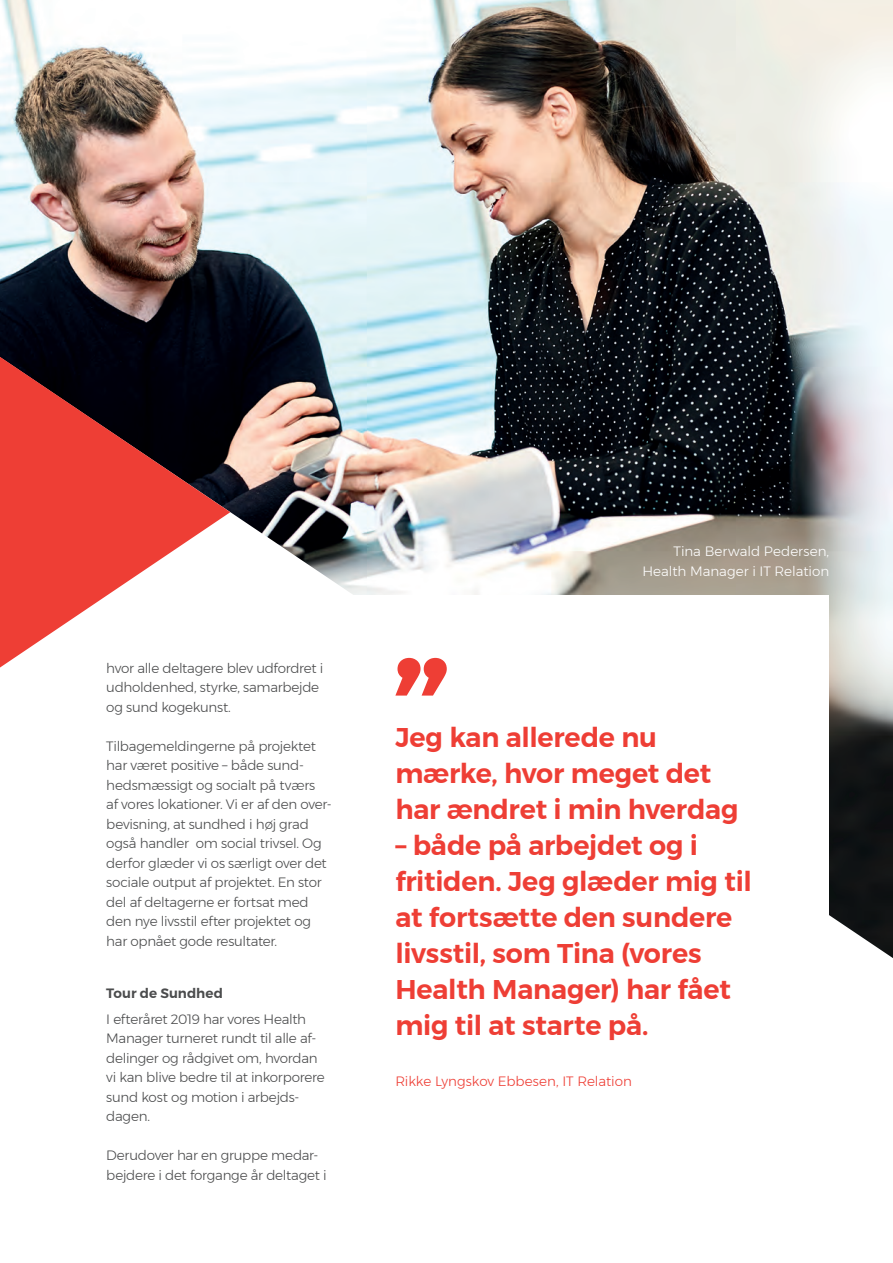
<style>
.page{position:relative;width:893px;height:1263px;background:#fff}
.page>*{position:absolute;margin:0;border:0;box-sizing:border-box;transform-origin:0 0}
.t1{font:600 27px/36px "Montserrat";letter-spacing:-.01em;color:#ee3e35}
.t2{font:300 13.5px/19.5px "Montserrat";letter-spacing:-.02em;color:#4b4c4d}
.t3{font:300 13.5px/19.5px "Montserrat";color:#fff;text-align:right}
.t4{font:300 13.5px "Montserrat";color:#ee3e35}
.t5{font:600 13.5px "Montserrat";letter-spacing:.005em;color:#4b4c4d}
</style>
<div class="page">
<img style="left:0;top:0;width:893px;height:958px">
<div style="left:230px;top:595px;width:599px;height:662px;background:#fff"></div>
<svg style="left:0;top:357px;width:230px;height:310px;fill:#ee3e35"></svg>
<svg style="left:395px;top:658px;width:52px;height:37px"></svg>
<p class="t2" style="left:106px;top:658px;width:219px">hvor alle deltagere blev udfordret i udholdenhed, styrke, samarbejde og sund kogekunst.</p>
<p class="t2" style="left:106px;top:736px;width:227px">Tilbagemeldingerne på projektet har været positive – både sund&shy;hedsmæssigt og socialt på tværs<br>af vores lokationer. Vi er af den over&shy;bevisning, at sundhed i høj grad også handler om social trivsel. Og derfor glæder vi os særligt over det sociale output af projektet. En stor del af deltagerne er fortsat med den nye livsstil efter projektet og har opnået gode resultater.</p>
<p class="t5" style="left:106px;top:982px;width:118px">Tour de Sundhed</p>
<p class="t2" style="left:106px;top:1009px;width:220px">I efteråret 2019 har vores Health<br>Manager turneret rundt til alle af&shy;delinger og rådgivet om, hvordan vi kan blive bedre til at inkorporere sund kost og motion i arbejds&shy;dagen.</p>
<p class="t2" style="left:106px;top:1145px;width:222px">Derudover har en gruppe medar&shy;bejdere i det forgange år deltaget i</p>
<p class="t3" style="left:642px;top:541px;width:188px">Tina Berwald Pedersen,<br>Health Manager i IT Relation</p>
<h1 class="t1" style="left:395px;top:719px;width:345px">Jeg kan allerede nu mærke, hvor meget det har ændret i min hverdag</h1>
<h1 class="t1" style="left:395px;top:827px;width:358px">– både på arbejdet og i fritiden. Jeg glæder mig til at fortsætte den sundere livsstil, som Tina (vores<br>Health Manager) har fået mig til at starte på.</h1>
<p class="t4" style="left:395px;top:1071px;width:238px">Rikke Lyngskov Ebbesen, IT Relation</p>
</div>
